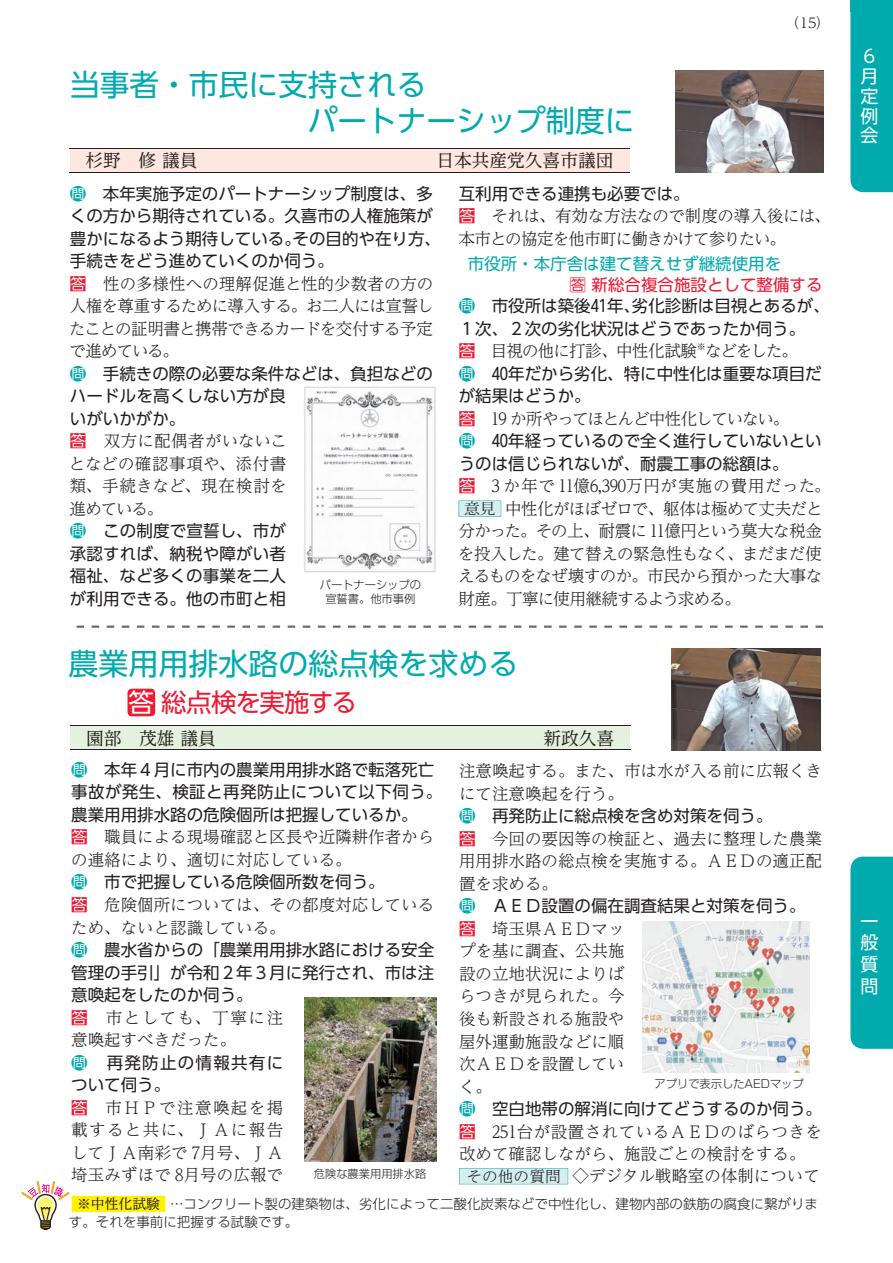
<style>
.page{position:relative;width:893px;height:1263px;background:#fff}
.page>*{position:absolute;margin:0;border:0;box-sizing:border-box;transform-origin:0 0}
.t1{font:30px/36px "UD Shin Go Pro";color:#00aaad}
.t2{font:25.5px "UD Shin Go Pro";letter-spacing:-.04em;color:#ed1a33}
.t3{font:18px/19.8px "UD Shin Go Pro";color:#fff}
.t4{font:17.7px "UD Reimin Pro";color:#231f20}
.t5{font:16.5px/22.5px "UD Shin Go Pro";color:#231f20}
.t6{font:300 16.5px/22.5px "UD Reimin Pro";color:#231f20;text-align:justify}
.t7{font:300 16.5px/22.5px "UD Reimin Pro";letter-spacing:-.04em;color:#231f20}
.t8{font:300 16.5px "UD Reimin Pro";letter-spacing:-.045em;color:#231f20}
.t9{font:300 16.5px "UD Reimin Pro";letter-spacing:.05em;color:#231f20}
.t10{font:300 16.5px "UD Reimin Pro";letter-spacing:-.05em;color:#231f20}
.t11{font:300 16.5px "UD Reimin Pro";letter-spacing:-.035em;color:#231f20}
.t12{font:300 16.5px "UD Reimin Pro";letter-spacing:.03em;color:#231f20}
.t13{font:300 16.5px "UD Reimin Pro";letter-spacing:-.07em;color:#231f20}
.t14{font:16.5px "UD Shin Go Pro";color:#00aaad}
.t15{font:16.5px/22.5px "UD Shin Go Pro";letter-spacing:.075em;color:#231f20}
.t16{font:16.5px "UD Shin Go Pro";color:#ed1a33}
.t17{font:13.8px "UD Reimin Pro";color:#231f20}
.t18{font:300 13.8px "UD Reimin Pro";color:#231f20}
.t19{font:300 13.5px/18px "UD Shin Go Pro";color:#231f20}
.t20{font:300 11.25px/14.2px "Shin Go Pro";color:#231f20;text-align:center}
.s1{color:#00aaad}
.s2{font-family:"UD Shin Go Pro";font-weight:400;color:#ed1a33}
.s3{font-family:"Koz Min Pro";font-weight:400;font-size:15px}
.s4{color:#fff}
.s5{font-size:15px}
</style>
<div class="page">
<div style="left:70px;top:148px;width:559px;height:24px;background:#fde7df"></div>
<div style="left:71px;top:725px;width:559px;height:24px;background:#e4f1de"></div>
<svg style="left:77px;top:625px;width:7px;height:3px"></svg>
<svg style="left:92px;top:625px;width:7px;height:3px"></svg>
<svg style="left:107px;top:625px;width:7px;height:3px"></svg>
<svg style="left:122px;top:625px;width:7px;height:3px"></svg>
<svg style="left:137px;top:625px;width:7px;height:3px"></svg>
<svg style="left:152px;top:625px;width:7px;height:3px"></svg>
<svg style="left:167px;top:625px;width:8px;height:3px"></svg>
<svg style="left:182px;top:625px;width:8px;height:3px"></svg>
<svg style="left:197px;top:625px;width:8px;height:3px"></svg>
<svg style="left:212px;top:625px;width:8px;height:3px"></svg>
<svg style="left:227px;top:625px;width:8px;height:3px"></svg>
<svg style="left:242px;top:625px;width:8px;height:3px"></svg>
<svg style="left:258px;top:625px;width:7px;height:3px"></svg>
<svg style="left:273px;top:625px;width:7px;height:3px"></svg>
<svg style="left:288px;top:625px;width:7px;height:3px"></svg>
<svg style="left:303px;top:625px;width:7px;height:3px"></svg>
<svg style="left:318px;top:625px;width:7px;height:3px"></svg>
<svg style="left:333px;top:625px;width:7px;height:3px"></svg>
<svg style="left:348px;top:625px;width:8px;height:3px"></svg>
<svg style="left:363px;top:625px;width:8px;height:3px"></svg>
<svg style="left:378px;top:625px;width:8px;height:3px"></svg>
<svg style="left:393px;top:625px;width:8px;height:3px"></svg>
<svg style="left:408px;top:625px;width:8px;height:3px"></svg>
<svg style="left:423px;top:625px;width:8px;height:3px"></svg>
<svg style="left:438px;top:625px;width:8px;height:3px"></svg>
<svg style="left:454px;top:625px;width:7px;height:3px"></svg>
<svg style="left:469px;top:625px;width:7px;height:3px"></svg>
<svg style="left:484px;top:625px;width:7px;height:3px"></svg>
<svg style="left:499px;top:625px;width:7px;height:3px"></svg>
<svg style="left:514px;top:625px;width:7px;height:3px"></svg>
<svg style="left:529px;top:625px;width:7px;height:3px"></svg>
<svg style="left:544px;top:625px;width:8px;height:3px"></svg>
<svg style="left:559px;top:625px;width:8px;height:3px"></svg>
<svg style="left:574px;top:625px;width:8px;height:3px"></svg>
<svg style="left:589px;top:625px;width:8px;height:3px"></svg>
<svg style="left:604px;top:625px;width:8px;height:3px"></svg>
<svg style="left:619px;top:625px;width:8px;height:3px"></svg>
<svg style="left:635px;top:625px;width:7px;height:3px"></svg>
<svg style="left:650px;top:625px;width:7px;height:3px"></svg>
<svg style="left:665px;top:625px;width:7px;height:3px"></svg>
<svg style="left:680px;top:625px;width:7px;height:3px"></svg>
<svg style="left:695px;top:625px;width:7px;height:3px"></svg>
<svg style="left:710px;top:625px;width:7px;height:3px"></svg>
<svg style="left:725px;top:625px;width:8px;height:3px"></svg>
<svg style="left:740px;top:625px;width:8px;height:3px"></svg>
<svg style="left:755px;top:625px;width:8px;height:3px"></svg>
<svg style="left:770px;top:625px;width:8px;height:3px"></svg>
<svg style="left:785px;top:625px;width:8px;height:3px"></svg>
<svg style="left:800px;top:625px;width:8px;height:3px"></svg>
<svg style="left:815px;top:625px;width:8px;height:3px"></svg>
<img style="left:675px;top:71px;width:149px;height:102px">
<hr style="left:69px;top:172px;width:561px;height:1px;background:#231f20">
<hr style="left:69px;top:148px;width:561px;height:1px;background:#231f20">
<hr style="left:70px;top:725px;width:560px;height:1px;background:#231f20">
<hr style="left:70px;top:749px;width:560px;height:1px;background:#231f20">
<img style="left:672px;top:648px;width:149px;height:102px">
<img style="left:304px;top:386px;width:131px;height:187px">
<img style="left:304px;top:998px;width:133px;height:164px">
<img style="left:643px;top:922px;width:167px;height:150px">
<svg style="left:459px;top:500px;width:42px;height:17px"></svg>
<svg style="left:459px;top:1168px;width:109px;height:16px"></svg>
<div style="left:128px;top:689px;width:27px;height:27px;background:#ed1a33;border-radius:4px"></div>
<svg style="left:21px;top:1181px;width:145px;height:48px"></svg>
<div style="left:850px;top:857px;width:43px;height:192px;background:#00aaad"></div>
<div style="left:850px;top:0;width:43px;height:192px;background:#00aaad"></div>
<h1 class="t1" style="left:308px;top:66px;width:328px;text-indent:-238px">当事者・市民に支持される<br>パートナーシップ制度に</h1>
<p class="t4" style="left:85px;top:146px;width:114px">杉野　修 議員</p>
<p class="t4" style="left:436px;top:146px;width:178px">日本共産党久喜市議団</p>
<p class="t18" style="left:786px;top:12px;width:45px">（15）</p>
<p class="t5" style="left:70px;top:182px;width:373px"><span class="s1">問</span> 本年実施予定のパートナーシップ制度は、多くの方から期待されている。久喜市の人権施策が豊かになるよう期待している。その目的や在り方、手続きをどう進めていくのか伺う。</p>
<p class="t6" style="left:69px;top:272px;width:366px"><span class="s2">答　</span>性の多様性への理解促進と性的少数者の方の人権を尊重するために導入する。お二人には宣誓したことの証明書と携帯できるカードを交付する予定で進めている。</p>
<p class="t5" style="left:70px;top:362px;width:364px"><span class="s1">問</span> 手続きの際の必要な条件などは、負担などのハードルを高くしない方が良<br>いがいかがか。</p>
<p class="t6" style="left:69px;top:429px;width:220px"><span class="s2">答　</span>双方に配偶者がいないことなどの確認事項や、添付書類、手続きなど、現在検討を進めている。</p>
<p class="t5" style="left:70px;top:519px;width:218px;text-align:justify"><span class="s1">問</span> この制度で宣誓し、市が承認すれば、納税や障がい者福祉、など多くの事業を二人が利用できる。他の市町と相</p>
<p class="t20" style="left:320px;top:576px;width:103px">パートナーシップの宣誓書。他市事例</p>
<p class="t5" style="left:459px;top:182px;width:232px">互利用できる連携も必要では。</p>
<p class="t7" style="left:458px;top:204px;width:374px"><span class="s2">答　</span>それは、有効な方法なので制度の導入後には、本市との協定を他市町に働きかけて参りたい。</p>
<p class="t14" style="left:468px;top:250px;width:315px">市役所・本庁舎は建て替えせず継続使用を</p>
<p class="t16" style="left:570px;top:271px;width:254px">答 新総合複合施設として整備する</p>
<p class="t5" style="left:459px;top:294px;width:373px"><span class="s1">問</span> 市役所は築後₄1年、劣化診断は目視とあるが、<br>１次、２次の劣化状況はどうであったか伺う。</p>
<p class="t8" style="left:459px;top:338px;width:341px"><span class="s2">答　</span>目視の他に打診、中性化試験<sup>※</sup>などをした。</p>
<p class="t5" style="left:459px;top:362px;width:364px"><span class="s1">問</span> ₄0年だから劣化、特に中性化は重要な項目だが結果はどうか。</p>
<p class="t13" style="left:459px;top:405px;width:332px"><span class="s2">答　</span>19 か所やってほとんど中性化していない。</p>
<p class="t5" style="left:459px;top:429px;width:364px"><span class="s1">問</span> ₄0年経っているので全く進行していないというのは信じられないが、耐震工事の総額は。</p>
<p class="t9" style="left:459px;top:473px;width:373px"><span class="s2">答　</span>3 か年で 11億6,390万円が実施の費用だった。</p>
<p class="t7" style="left:464px;top:497px;width:360px"><span class="s3">意見</span>中性化がほぼゼロで、躯体は極めて丈夫だと</p>
<p class="t10" style="left:458px;top:517px;width:365px">分かった。その上、耐震に 11億円という莫大な税金</p>
<p class="t11" style="left:458px;top:540px;width:365px">を投入した。建て替えの緊急性もなく、まだまだ使</p>
<p class="t8" style="left:458px;top:562px;width:366px">えるものをなぜ壊すのか。市民から預かった大事な</p>
<p class="t8" style="left:458px;top:585px;width:284px">財産。丁寧に使用継続するよう求める。</p>
<h1 class="t1" style="left:68px;top:645px;width:451px">農業用用排水路の総点検を求める</h1>
<h2 class="t2" style="left:129px;top:682px;width:230px"><span class="s4">答</span>総点検を実施する</h2>
<p class="t4" style="left:86px;top:724px;width:131px">園部　茂雄 議員</p>
<p class="t4" style="left:543px;top:724px;width:72px">新政久喜</p>
<p class="t5" style="left:71px;top:758px;width:373px"><span class="s1">問</span> 本年４月に市内の農業用用排水路で転落死亡事故が発生、検証と再発防止について以下伺う。農業用用排水路の危険個所は把握しているか。</p>
<p class="t6" style="left:71px;top:825px;width:364px"><span class="s2">答　</span>職員による現場確認と区長や近隣耕作者からの連絡により、適切に対応している。</p>
<p class="t5" style="left:71px;top:870px;width:315px"><span class="s1">問</span> 市で把握している危険個所数を伺う。</p>
<p class="t6" style="left:71px;top:893px;width:364px"><span class="s2">答　</span>危険個所については、その都度対応しているため、ないと認識している。</p>
<p class="t5" style="left:71px;top:938px;width:364px;text-align:justify"><span class="s1">問</span> 農水省からの「農業用用排水路における安全管理の手引」が令和２年３月に発行され、市は注意喚起をしたのか伺う。</p>
<p class="t6" style="left:71px;top:1005px;width:213px"><span class="s2">答　</span>市としても、丁寧に注意喚起すべきだった。</p>
<p class="t15" style="left:71px;top:1050px;width:213px"><span class="s1">問</span> 再発防止の情報共有について伺う。</p>
<p class="t6" style="left:71px;top:1095px;width:214px"><span class="s2">答　</span>市ＨＰで注意喚起を掲載すると共に、ＪＡに報告してＪＡ南彩で 7月号、ＪＡ埼玉みずほで 8月号の広報で</p>
<p class="t20" style="left:314px;top:1165px;width:114px">危険な農業用用排水路</p>
<p class="t6" style="left:459px;top:759px;width:364px">注意喚起する。また、市は水が入る前に広報くきにて注意喚起を行う。</p>
<p class="t5" style="left:459px;top:804px;width:315px"><span class="s1">問</span> 再発防止に総点検を含め対策を伺う。</p>
<p class="t6" style="left:459px;top:827px;width:364px"><span class="s2">答　</span>今回の要因等の検証と、過去に整理した農業用用排水路の総点検を実施する。ＡＥＤの適正配置を求める。</p>
<p class="t5" style="left:459px;top:894px;width:348px"><span class="s1">問</span> ＡＥＤ設置の偏在調査結果と対策を伺う。</p>
<p class="t6" style="left:459px;top:917px;width:167px"><span class="s2">答　</span>埼玉県ＡＥＤマップを基に調査、公共施設の立地状況によりばらつきが見られた。今後も新設される施設や屋外運動施設などに順次ＡＥＤを設置していく。</p>
<p class="t5" style="left:459px;top:1097px;width:364px"><span class="s1">問</span> 空白地帯の解消に向けてどうするのか伺う。</p>
<p class="t12" style="left:459px;top:1118px;width:365px"><span class="s2">答　</span>251台が設置されているＡＥＤのばらつきを</p>
<p class="t6" style="left:459px;top:1142px;width:348px">改めて確認しながら、施設ごとの検討をする。</p>
<p class="t6" style="left:466px;top:1164px;width:355px"><span class="s5">その他の質問</span> ◇デジタル戦略室の体制について</p>
<p class="t20" style="left:655px;top:1075px;width:151px">アプリで表示したAEDマップ</p>
<p class="t19" style="left:69px;top:1195px;width:751px;text-indent:101px">…コンクリート製の建築物は、劣化によって二酸化炭素などで中性化し、建物内部の鉄筋の腐食に繋がります。それを事前に把握する試験です。</p>
<p class="t17" style="left:77px;top:1192px;width:84px">※中性化試験</p>
<p class="t3" style="left:860px;top:46px;width:19px">６月定例会</p>
<p class="t3" style="left:860px;top:910px;width:19px;line-height:21.6px;text-align:justify">一般質問</p>
</div>
